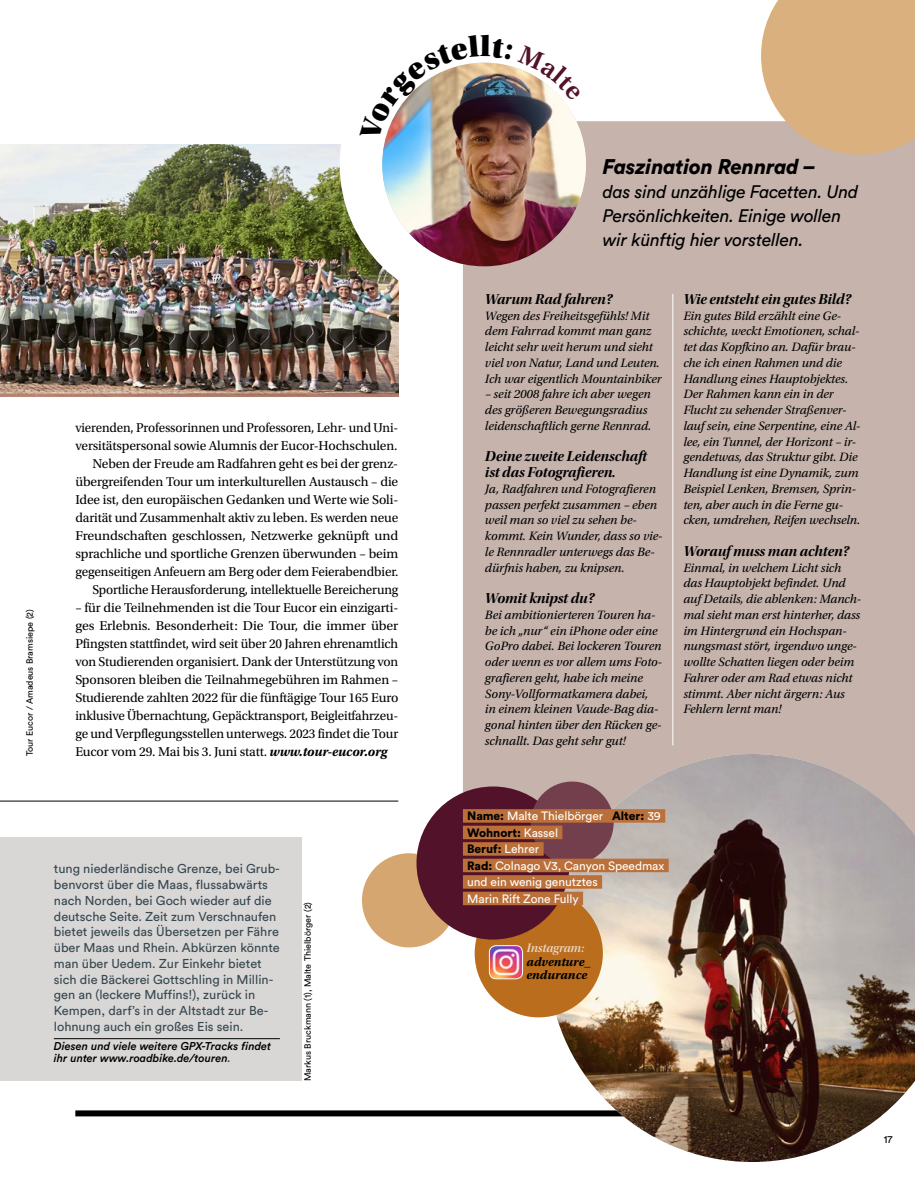
<style>
.page{position:relative;width:915px;height:1191px;background:#fff}
.page>*{position:absolute;margin:0;border:0;box-sizing:border-box;transform-origin:0 0}
.t1{font:italic 900 21px "Circular Std";letter-spacing:-.015em;color:#000}
.t2{font:italic 18px/24px "Circular Std";letter-spacing:-.015em;color:#000}
.t3{font:15px/15.8px "Utopia Std Bold Disp It";letter-spacing:-.005em;color:#000}
.t4{font:13.5px/18px "Utopia Std";letter-spacing:-.01em;color:#000;text-align:right}
.t5{font:italic 12.75px/15.8px "Utopia Std";letter-spacing:-.005em;color:#000}
.t6{font:12.75px/15.8px "Circular Std";color:#354850}
.t7{font:italic 700 12.75px/13.5px "Utopia Std";letter-spacing:-.005em;color:#000}
.t8{font:12.75px "Utopia Std Semibold Disp It";letter-spacing:-.005em;color:#ebd5c6}
.t9{font:12px/16.5px "Circular Std";letter-spacing:-.005em;color:#fff}
.t10{font:italic 500 11.25px/12px "Circular Std";color:#000}
.t11{font:10.5px "Circular Std";color:#000}
.t12{font:9px "Circular Std";color:#000}
.s1{font-weight:700;font-style:italic}
.s2{color:#354850}
.s3{font-weight:900;color:#000}
</style>
<div class="page">
<img style="left:0;top:144px;width:398px;height:252px">
<div style="left:75px;top:1110px;width:785px;height:6px;background:#000"></div>
<hr style="left:0;top:801px;width:398px;height:1px;background:#000">
<svg style="left:0;top:351px;width:1px;height:46px"></svg>
<div style="left:339px;top:20px;width:289px;height:289px;background:#fff;border-radius:50%"></div>
<div style="left:463px;top:121px;width:451px;height:679px;background:#c5b3ac"></div>
<img style="left:547px;top:754px;width:367px;height:408px">
<div style="left:474px;top:889px;width:128px;height:128px;background:#ba6d1d;border-radius:50%"></div>
<svg style="left:760px;top:0;width:154px;height:155px;background:#d9b387"></svg>
<div style="left:362px;top:853px;width:94px;height:94px;background:#d5a66f;border-radius:50%"></div>
<div style="left:416px;top:786px;width:153px;height:153px;background:#521229;border-radius:50%"></div>
<div style="left:530px;top:781px;width:83px;height:83px;background:#743f4d;border-radius:50%"></div>
<img style="left:382px;top:63px;width:203px;height:203px;border-radius:102px">
<div style="left:463px;top:809px;width:202px;height:13px;background:#bb7039"></div>
<div style="left:463px;top:825px;width:99px;height:14px;background:#bb7039"></div>
<div style="left:463px;top:842px;width:80px;height:13px;background:#bb7039"></div>
<div style="left:463px;top:858px;width:205px;height:14px;background:#bb7039"></div>
<div style="left:463px;top:875px;width:139px;height:13px;background:#bb7039"></div>
<div style="left:463px;top:891px;width:120px;height:14px;background:#bb7039"></div>
<hr style="left:672px;top:294px;width:1px;height:451px;background:#fff">
<div style="left:0;top:837px;width:301px;height:243px;background:#d9d6d6"></div>
<hr style="left:54px;top:1038px;width:226px;height:1px;background:#000">
<img style="left:489px;top:946px;width:33px;height:32px">
<div style="left:489px;top:945px;width:33px;height:34px;border:1px solid #fff;border-radius:7px"></div>
<img style="left:385px;top:62px;width:196px;height:79px">
<p class="t12" style="left:24px;top:756px;width:149px;rotate:-90deg">Tour Eucor / Amadeus Bramsiepe (2)</p>
<p class="t4" style="left:75px;top:419px;width:324px">vierenden, Professorinnen und Professoren, Lehr- und Uni&shy;versitätspersonal sowie Alumnis der Eucor-Hochschulen.<br>Neben der Freude am Radfahren geht es bei der grenz&shy;übergreifenden Tour um interkulturellen Austausch – die Idee ist, den europäischen Gedanken und Werte wie Soli&shy;darität und Zusammenhalt aktiv zu leben. Es werden neue Freundschaften geschlossen, Netzwerke geknüpft und sprachliche und sportliche Grenzen überwunden – beim gegenseitigen Anfeuern am Berg oder dem Feierabendbier.<br>Sportliche Herausforderung, intellektuelle Bereicherung</p>
<p class="t4" style="left:75px;top:599px;width:324px;text-align:justify">– für die Teilnehmenden ist die Tour Eucor ein einzigarti&shy;ges Erlebnis. Besonderheit: Die Tour, die immer über Pfingsten stattfindet, wird seit über 20 Jahren ehrenamtlich von Studierenden organisiert. Dank der Unterstützung von Sponsoren bleiben die Teilnahmegebühren im Rahmen – Studierende zahlten 2022 für die fünftägige Tour 165 Euro inklusive Übernachtung, Gepäcktransport, Beigleitfahrzeu&shy;ge und Verpflegungsstellen unterwegs. 2023 findet die Tour</p>
<p class="t4" style="left:75px;top:743px;width:313px">Eucor vom 29. Mai bis 3. Juni statt. <span class="s1">www.tour-eucor.org</span></p>
<p class="t6" style="left:54px;top:861px;width:227px">tung niederländische Grenze, bei Grub&shy;benvorst über die Maas, flussabwärts nach Norden, bei Goch wieder auf die deutsche Seite. Zeit zum Verschnaufen bietet jeweils das Übersetzen per Fähre über Maas und Rhein. Abkürzen könnte man über Uedem. Zur Einkehr bietet sich die Bäckerei Gottschling in Millin&shy;gen an (leckere Muffins!), zurück in Kempen, darf’s in der Altstadt zur Be&shy;lohnung auch ein großes Eis sein.</p>
<p class="t10" style="left:54px;top:1040px;width:219px">Diesen und viele weitere GPX-Tracks findet ihr unter www.roadbike.de/touren<span class="s2">.</span></p>
<p class="t12" style="left:302px;top:1081px;width:181px;rotate:-90deg">Markus Bruckmann (1), Malte Thielbörger (2)</p>
<h1 class="t1" style="left:602px;top:153px;width:214px">Faszination Rennrad –</h1>
<h2 class="t2" style="left:602px;top:180px;width:257px">das sind unzählige Facetten. Und<br>Persönlichkeiten. Einige wollen wir künftig hier vorstellen.</h2>
<p class="t3" style="left:485px;top:291px;width:129px">Warum Rad fahren?</p>
<p class="t5" style="left:485px;top:308px;width:178px">Wegen des Freiheitsgefühls! Mit dem Fahrrad kommt man ganz leicht sehr weit herum und sieht viel von Natur, Land und Leuten.<br>Ich war eigentlich Mountainbiker</p>
<p class="t5" style="left:485px;top:386px;width:168px">– seit 2008 fahre ich aber wegen des größeren Bewegungsradius leidenschaftlich gerne Rennrad.</p>
<p class="t3" style="left:485px;top:449px;width:163px">Deine zweite Leidenschaft ist das Fotografieren.</p>
<p class="t5" style="left:485px;top:481px;width:179px">Ja, Radfahren und Fotografieren passen perfekt zusammen – eben weil man so viel zu sehen be&shy;kommt. Kein Wunder, dass so vie&shy;le Rennradler unterwegs das Be&shy;dürfnis haben, zu knipsen.</p>
<p class="t3" style="left:485px;top:590px;width:111px">Womit knipst du?</p>
<p class="t5" style="left:485px;top:607px;width:178px">Bei ambitionierteren Touren ha&shy;be ich „nur“ ein iPhone oder eine<br>GoPro dabei. Bei lockeren Touren oder wenn es vor allem ums Foto&shy;grafieren geht, habe ich meine<br>Sony-Vollformatkamera dabei, in einem kleinen Vaude-Bag dia&shy;gonal hinten über den Rücken ge&shy;schnallt. Das geht sehr gut!</p>
<p class="t3" style="left:683px;top:291px;width:169px">Wie entsteht ein gutes Bild?</p>
<p class="t5" style="left:683px;top:308px;width:179px">Ein gutes Bild erzählt eine Ge&shy;schichte, weckt Emotionen, schal&shy;tet das Kopfkino an. Dafür brau&shy;che ich einen Rahmen und die<br>Handlung eines Hauptobjektes.<br>Der Rahmen kann ein in der<br>Flucht zu sehender Straßenver&shy;lauf sein, eine Serpentine, eine Al&shy;lee, ein Tunnel, der Horizont – ir&shy;gendetwas, das Struktur gibt. Die<br>Handlung ist eine Dynamik, zum<br>Beispiel Lenken, Bremsen, Sprin&shy;ten, aber auch in die Ferne gu&shy;cken, umdrehen, Reifen wechseln.</p>
<p class="t3" style="left:683px;top:543px;width:167px">Worauf muss man achten?</p>
<p class="t5" style="left:683px;top:560px;width:179px">Einmal, in welchem Licht sich das Hauptobjekt befindet. Und auf Details, die ablenken: Manch&shy;mal sieht man erst hinterher, dass im Hintergrund ein Hochspan&shy;nungsmast stört, irgendwo unge&shy;wollte Schatten liegen oder beim<br>Fahrer oder am Rad etwas nicht stimmt. Aber nicht ärgern: Aus<br>Fehlern lernt man!</p>
<p class="t9" style="left:467px;top:807px;width:199px"><span class="s3">Name:</span> Malte Thielbörger <span class="s3">Alter:</span> 39<br><span class="s3">Wohnort:</span> Kassel<br><span class="s3">Beruf:</span> Lehrer<br><span class="s3">Rad:</span> Colnago V3, Canyon Speedmax und ein wenig genutztes<br>Marin Rift Zone Fully</p>
<p class="t8" style="left:526px;top:941px;width:59px">Instagram:</p>
<p class="t7" style="left:526px;top:954px;width:65px">adventure_ endurance</p>
<p class="t11" style="left:883px;top:1133px;width:10px">17</p>
</div>
